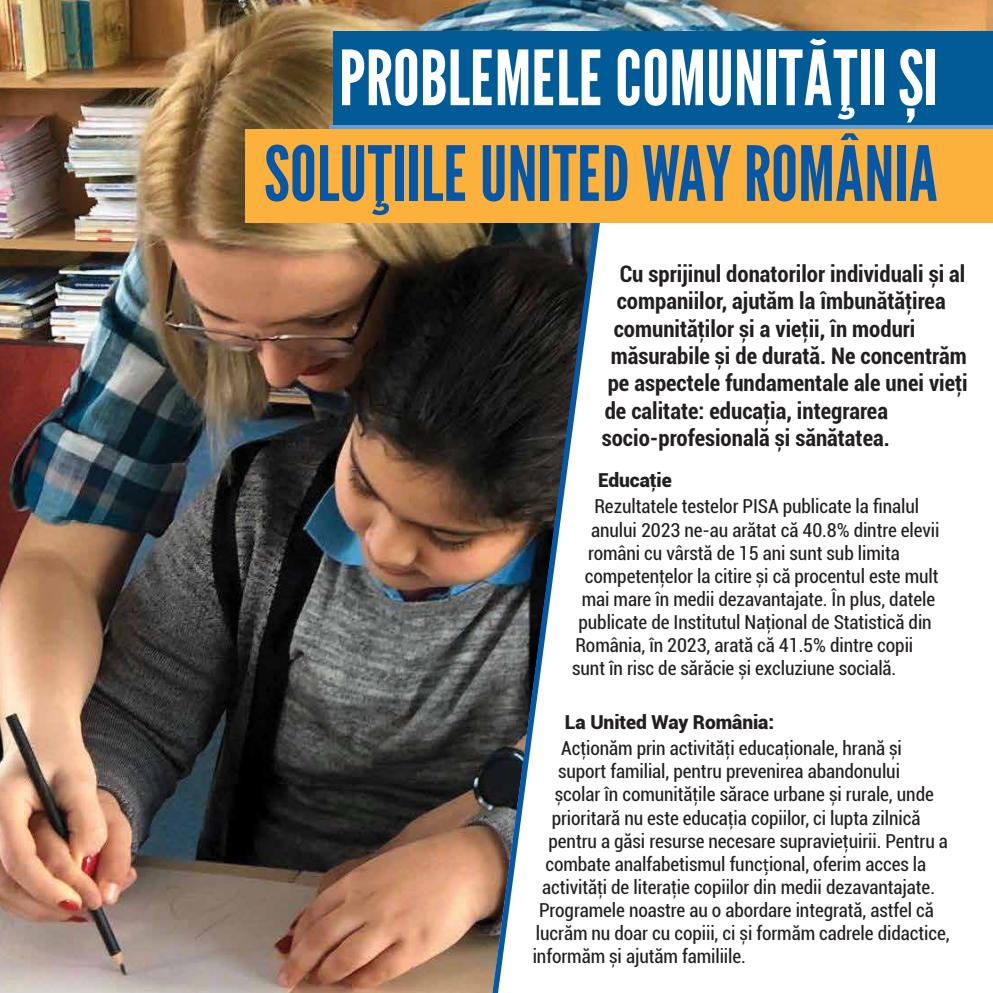
<style>
.page{position:relative;width:993px;height:993px;background:#fff}
.page>*{position:absolute;margin:0;border:0;box-sizing:border-box;transform-origin:0 0}
.t1{font:75.77px "League Gothic";color:#0657a6}
.t2{font:75.77px "League Gothic";color:#fff}
.t3{font:700 condensed 22.75px "Roboto";color:#231f20}
.t4{font:condensed 19.25px "Roboto";letter-spacing:-.005em;color:#231f20}
.t5{font:900 19.25px "Roboto";letter-spacing:-.005em;color:#231f20}
.s1{font-family:"Myriad Pro";font-stretch:normal}
</style>
<div class="page">
<img style="left:0;top:0;width:992px;height:992px">
<svg style="left:620px;top:222px;width:372px;height:770px"></svg>
<svg style="left:492px;top:222px;width:128px;height:770px"></svg>
<div style="left:333px;top:32px;width:659px;height:94px;background:#005b97"></div>
<div style="left:245px;top:129px;width:747px;height:93px;background:#fcb13d"></div>
<hr style="left:329px;top:126px;width:663px;height:3px;background:#679fd5">
<h1 class="t2" style="left:339px;top:25px;width:600px">PROBLEMELE COMUNITĂŢII ȘI</h1>
<h1 class="t1" style="left:264px;top:121px;width:675px">SOLUŢIILE UNITED WAY ROMÂNIA</h1>
<p class="t3" style="left:619px;top:258px;width:347px">Cu sprijinul donatorilor individuali și al</p>
<p class="t3" style="left:616px;top:285px;width:330px">companiilor, ajutăm la îmbunătăţirea</p>
<p class="t3" style="left:613px;top:312px;width:303px">comunităţilor și a vieţii, în moduri</p>
<p class="t3" style="left:610px;top:340px;width:357px">măsurabile și de durată. Ne concentrăm</p>
<p class="t3" style="left:607px;top:367px;width:361px">pe aspectele fundamentale ale unei vieţi</p>
<p class="t3" style="left:604px;top:394px;width:285px">de calitate: educaţia, integrarea</p>
<p class="t3" style="left:601px;top:421px;width:289px">socio-profesională și sănătatea.</p>
<p class="t5" style="left:597px;top:466px;width:75px">Educaţie</p>
<p class="t4" style="left:594px;top:493px;width:326px">Rezultatele testelor PISA publicate la finalul</p>
<p class="t4" style="left:591px;top:516px;width:349px">anului 2023 ne-au arătat că 40.8% dintre elevii</p>
<p class="t4" style="left:588px;top:539px;width:313px">români cu vârstă de 15 ani sunt sub limita</p>
<p class="t4" style="left:584px;top:562px;width:355px">competenţelor la citire și că procentul este mult</p>
<p class="t4" style="left:581px;top:585px;width:355px">mai mare în medii dezavantajate. În plus, datele</p>
<p class="t4" style="left:578px;top:608px;width:354px">publicate de Institutul Naţional de Statistică din</p>
<p class="t4" style="left:575px;top:631px;width:339px">România, în 2023, arată că 41.5% dintre copii</p>
<p class="t4" style="left:572px;top:654px;width:325px">sunt în risc de sărăcie și excluziune socială.</p>
<p class="t5" style="left:564px;top:707px;width:211px">La United Way România:</p>
<p class="t4" style="left:561px;top:734px;width:342px">Acţionăm prin activităţi educaţionale, hrană și</p>
<p class="t4" style="left:558px;top:757px;width:343px">suport familial, pentru prevenirea abandonului</p>
<p class="t4" style="left:554px;top:781px;width:380px">școlar în comunităţile sărace urbane și rurale, unde</p>
<p class="t4" style="left:551px;top:804px;width:370px">prioritară nu este educaţia copiilor, ci lupta zilnică</p>
<p class="t4" style="left:548px;top:827px;width:401px">pentru a găsi resurse necesare supravieţuirii. Pentru a</p>
<p class="t4" style="left:545px;top:850px;width:382px">combate analfabetismul func<span class="s1">ț</span>ional, oferim acces la</p>
<p class="t4" style="left:542px;top:873px;width:394px">activităţi de literaţie copiilor din medii dezavantajate.</p>
<p class="t4" style="left:539px;top:896px;width:396px">Programele noastre au o abordare integrată, astfel că</p>
<p class="t4" style="left:535px;top:919px;width:415px">lucrăm nu doar cu copiii, ci și formăm cadrele didactice,</p>
<p class="t4" style="left:532px;top:942px;width:214px">informăm și ajutăm familiile.</p>
</div>
